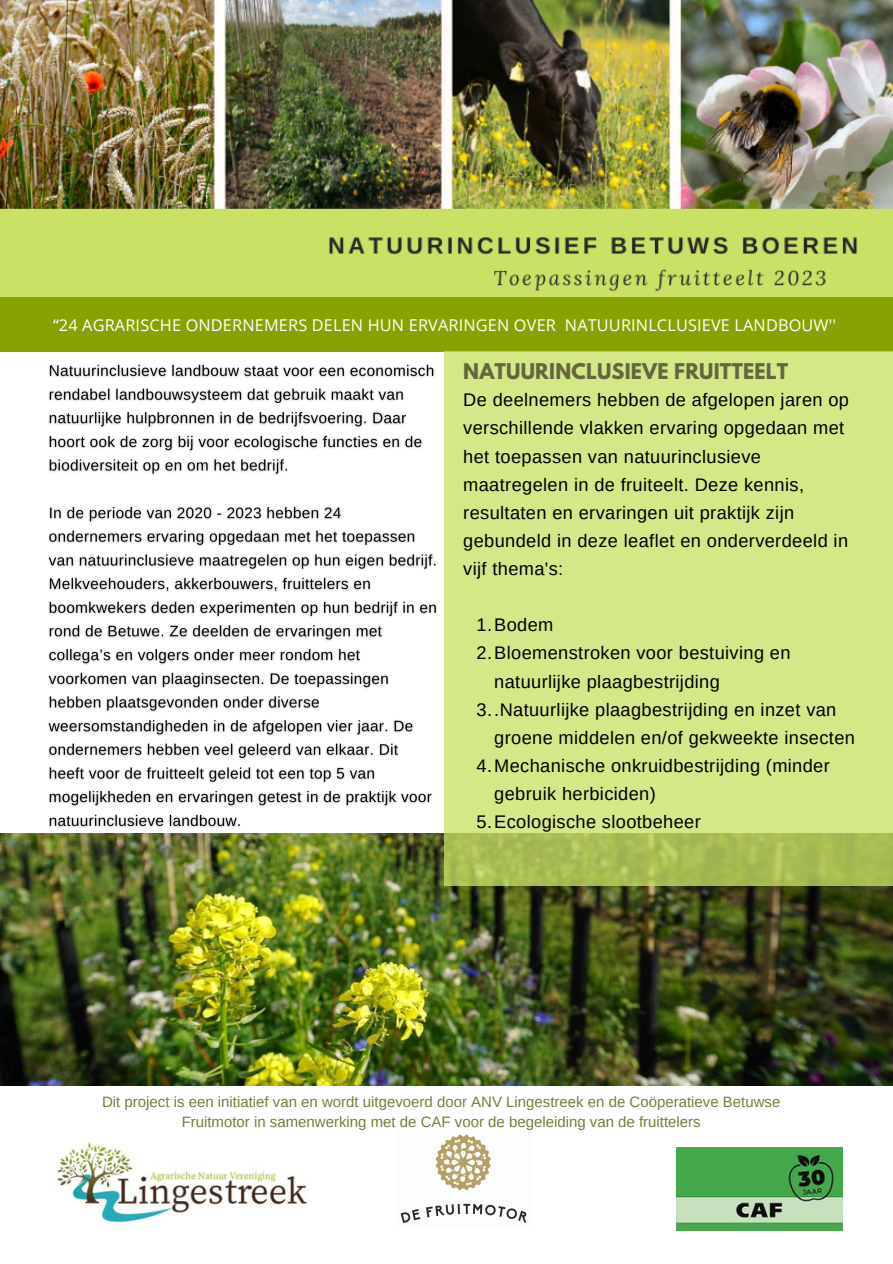
<style>
.page{position:relative;width:893px;height:1264px;background:#fff}
.page>*{position:absolute;margin:0;border:0;box-sizing:border-box;transform-origin:0 0}
.t1{font:700 19.2px "League Spartan";letter-spacing:.01em;color:#65663f}
.t2{font:18.15px/28px "Arimo";letter-spacing:.02em;color:#000}
.t3{font:16.2px "Open Sans";letter-spacing:.01em;color:#fff}
.t4{font:15px "Arimo";color:#71803b}
</style>
<div class="page">
<div style="left:0;top:0;width:892px;height:352px;background:#88a201"></div>
<img style="left:0;top:0;width:892px;height:297px">
<img style="left:400px;top:1134px;width:127px;height:90px">
<img style="left:57px;top:1139px;width:250px;height:84px">
<img style="left:676px;top:1147px;width:166px;height:83px">
<img style="left:0;top:833px;width:892px;height:252px">
<svg style="left:444px;top:352px;width:448px;height:534px;background:#d0e382"></svg>
<img style="left:44px;top:364px;width:398px;height:514px">
<p class="t3" style="left:53px;top:313px;width:784px">“24 AGRARISCHE ONDERNEMERS DELEN HUN ERVARINGEN OVER NATUURINLCLUSIEVE LANDBOUW''</p>
<p class="t1" style="left:463px;top:361px;width:326px">NATUURINCLUSIEVE FRUITTEELT</p>
<p class="t2" style="left:463px;top:386px;width:387px">De deelnemers hebben de afgelopen jaren op verschillende vlakken ervaring opgedaan met het toepassen van natuurinclusieve maatregelen in de fruiteelt. Deze kennis, resultaten en ervaringen uit praktijk zijn gebundeld in deze leaflet en onderverdeeld in vijf thema's:</p>
<p class="t2" style="left:476px;top:611px;width:78px">1.Bodem</p>
<p class="t2" style="left:494px;top:639px;width:298px;text-indent:-18px">2.Bloemenstroken voor bestuiving en natuurlijke plaagbestrijding</p>
<p class="t2" style="left:494px;top:695px;width:362px;text-indent:-18px">3..Natuurlijke plaagbestrijding en inzet van groene middelen en/of gekweekte insecten</p>
<p class="t2" style="left:494px;top:751px;width:337px;text-indent:-18px">4.Mechanische onkruidbestrijding (minder gebruik herbiciden)</p>
<p class="t2" style="left:476px;top:807px;width:226px">5.Ecologische slootbeheer</p>
<p class="t4" style="left:102px;top:1093px;width:679px">Dit project is een initiatief van en wordt uitgevoerd door ANV Lingestreek en de Coöperatieve Betuwse</p>
<p class="t4" style="left:182px;top:1113px;width:520px">Fruitmotor in samenwerking met de CAF voor de begeleiding van de fruittelers</p>
</div>
